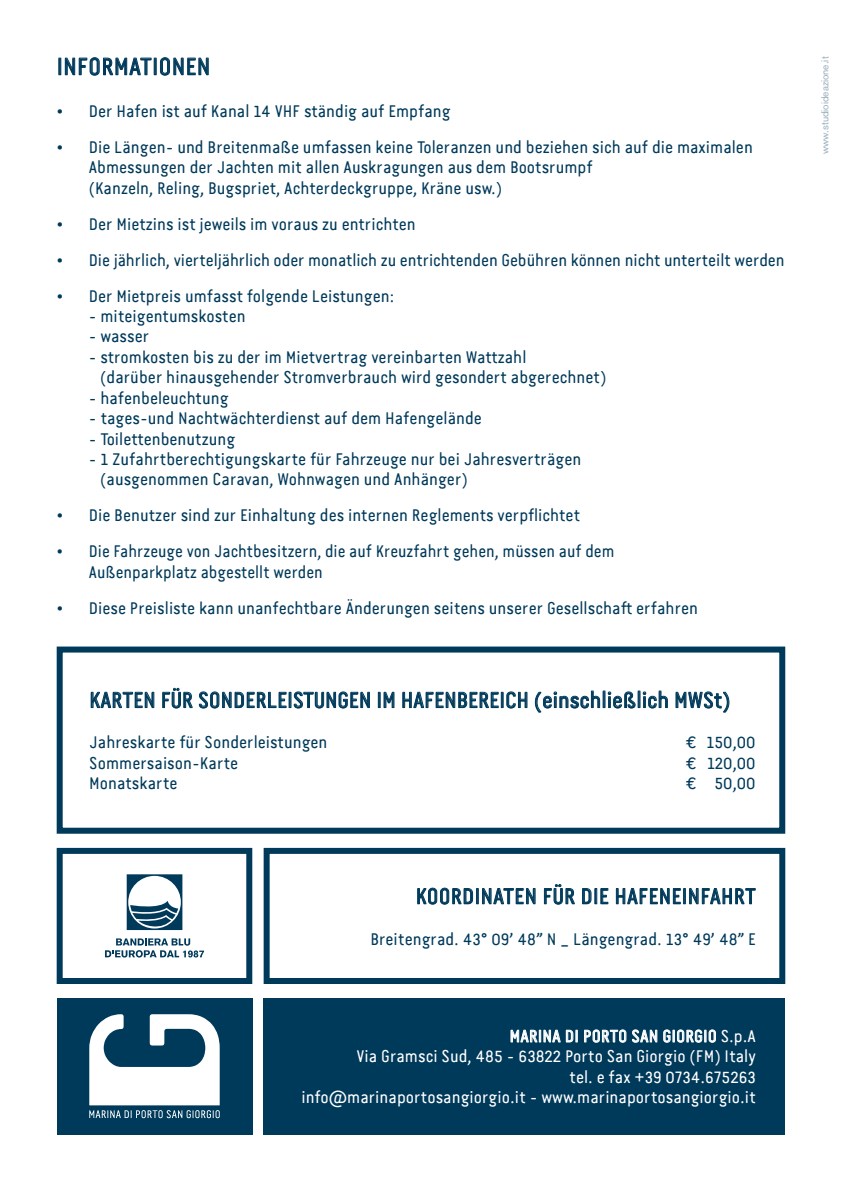
<style>
.page{position:relative;width:842px;height:1191px;background:#fff}
.page>*{position:absolute;margin:0;border:0;box-sizing:border-box;transform-origin:0 0}
.t1{font:24px "Van Condensed LF";letter-spacing:.01em;color:#003a5b}
.t2{font:22px "Van Condensed LF";color:#003a5b}
.t3{font:17px/20.4px "Van Condensed LF";color:#003a5b}
.t4{font:17px/20.4px "Van Condensed LF";color:#fff;text-align:right}
.t5{font:10px "Akzidenz Grotesk";color:#99b0bd}
</style>
<div class="page">
<div style="left:57px;top:998px;width:195px;height:136px;background:#003a5b"></div>
<div style="left:264px;top:998px;width:521px;height:136px;background:#003a5b"></div>
<svg style="left:89px;top:1014px;width:131px;height:104px"></svg>
<svg style="left:510px;top:1029px;width:206px;height:14px"></svg>
<div style="left:57px;top:848px;width:195px;height:136px;border:6px solid #003a5b"></div>
<div style="left:264px;top:848px;width:521px;height:136px;border:6px solid #003a5b"></div>
<svg style="left:417px;top:887px;width:57px;height:18px"></svg>
<div style="left:476px;top:888px;width:3px;height:16px;border:1px solid #003a5b"></div>
<svg style="left:482px;top:888px;width:54px;height:17px"></svg>
<svg style="left:543px;top:884px;width:32px;height:21px"></svg>
<svg style="left:582px;top:888px;width:10px;height:16px"></svg>
<div style="left:594px;top:888px;width:3px;height:16px;border:1px solid #003a5b"></div>
<svg style="left:600px;top:888px;width:9px;height:16px"></svg>
<svg style="left:615px;top:888px;width:66px;height:17px"></svg>
<div style="left:683px;top:888px;width:3px;height:16px;border:1px solid #003a5b"></div>
<svg style="left:689px;top:888px;width:67px;height:17px"></svg>
<div style="left:58px;top:58px;width:3px;height:17px;border:1px solid #003a5b"></div>
<svg style="left:64px;top:57px;width:88px;height:19px"></svg>
<div style="left:154px;top:58px;width:3px;height:17px;border:1px solid #003a5b"></div>
<svg style="left:160px;top:57px;width:49px;height:19px"></svg>
<svg style="left:127px;top:874px;width:55px;height:56px"></svg>
<svg style="left:105px;top:938px;width:99px;height:19px"></svg>
<div style="left:57px;top:646px;width:728px;height:187px;border:6px solid #003a5b"></div>
<svg style="left:90px;top:691px;width:65px;height:18px"></svg>
<svg style="left:162px;top:687px;width:208px;height:22px"></svg>
<div style="left:378px;top:692px;width:3px;height:16px;border:1px solid #003a5b"></div>
<svg style="left:383px;top:691px;width:12px;height:17px"></svg>
<svg style="left:402px;top:691px;width:97px;height:18px"></svg>
<div style="left:501px;top:692px;width:3px;height:16px;border:1px solid #003a5b"></div>
<svg style="left:506px;top:691px;width:22px;height:18px"></svg>
<svg style="left:534px;top:690px;width:134px;height:23px"></svg>
<svg style="left:675px;top:691px;width:55px;height:22px"></svg>
<h1 class="t1" style="left:57px;top:52px;width:155px">INFORMATIONEN</h1>
<p class="t3" style="left:57px;top:101px;width:395px">• Der Hafen ist auf Kanal 14 VHF ständig auf Empfang</p>
<p class="t3" style="left:89px;top:137px;width:666px;text-indent:-32px">• Die Längen- und Breitenmaße umfassen keine Toleranzen und beziehen sich auf die maximalen<br>Abmessungen der Jachten mit allen Auskragungen aus dem Bootsrumpf<br>(Kanzeln, Reling, Bugspriet, Achterdeckgruppe, Kräne usw.)</p>
<p class="t3" style="left:57px;top:213px;width:361px">• Der Mietzins ist jeweils im voraus zu entrichten</p>
<p class="t3" style="left:57px;top:249px;width:729px">• Die jährlich, vierteljährlich oder monatlich zu entrichtenden Gebühren können nicht unterteilt werden</p>
<p class="t3" style="left:57px;top:285px;width:339px">• Der Mietpreis umfasst folgende Leistungen:</p>
<p class="t3" style="left:89px;top:306px;width:158px">- miteigentumskosten</p>
<p class="t3" style="left:89px;top:326px;width:62px">- wasser</p>
<p class="t3" style="left:100px;top:347px;width:508px;text-indent:-11px">- stromkosten bis zu der im Mietvertrag vereinbarten Wattzahl<br>(darüber hinausgehender Stromverbrauch wird gesondert abgerechnet)</p>
<p class="t3" style="left:89px;top:387px;width:141px">- hafenbeleuchtung</p>
<p class="t3" style="left:89px;top:408px;width:395px">- tages-und Nachtwächterdienst auf dem Hafengelände</p>
<p class="t3" style="left:89px;top:428px;width:148px">- Toilettenbenutzung</p>
<p class="t3" style="left:100px;top:449px;width:483px;text-indent:-11px">- 1 Zufahrtberechtigungskarte für Fahrzeuge nur bei Jahresverträgen (ausgenommen Caravan, Wohnwagen und Anhänger)</p>
<p class="t3" style="left:57px;top:505px;width:525px">• Die Benutzer sind zur Einhaltung des internen Reglements verpflichtet</p>
<p class="t3" style="left:89px;top:541px;width:527px;text-indent:-32px">• Die Fahrzeuge von Jachtbesitzern, die auf Kreuzfahrt gehen, müssen auf dem<br>Außenparkplatz abgestellt werden</p>
<p class="t3" style="left:57px;top:597px;width:643px">• Diese Preisliste kann unanfechtbare Änderungen seitens unserer Gesellschaft erfahren</p>
<p class="t2" style="left:89px;top:686px;width:643px">KARTEN FÜR SONDERLEISTUNGEN IM HAFENBEREICH (einschließlich MWSt)</p>
<p class="t3" style="left:89px;top:732px;width:240px">Jahreskarte für Sonderleistungen</p>
<p class="t3" style="left:685px;top:732px;width:72px">€ 150,00</p>
<p class="t3" style="left:89px;top:752px;width:150px">Sommersaison-Karte</p>
<p class="t3" style="left:685px;top:752px;width:72px">€ 120,00</p>
<p class="t3" style="left:89px;top:773px;width:90px">Monatskarte</p>
<p class="t3" style="left:685px;top:773px;width:72px">€ 50,00</p>
<p class="t2" style="left:416px;top:882px;width:342px">KOORDINATEN FÜR DIE HAFENEINFAHRT</p>
<p class="t3" style="left:370px;top:928px;width:387px">Breitengrad. 43° 09’ 48” N _ Längengrad. 13° 49’ 48” E</p>
<p class="t4" style="left:301px;top:1026px;width:456px">MARINA DI PORTO SAN GIORGIO S.p.A<br>Via Gramsci Sud, 485 - 63822 Porto San Giorgio (FM) Italy<br>tel. e fax +39 0734.675263<br>info@marinaportosangiorgio.it - www.marinaportosangiorgio.it</p>
<p class="t5" style="left:819px;top:154px;width:99px;rotate:-90deg">www.studioideazione.it</p>
</div>
